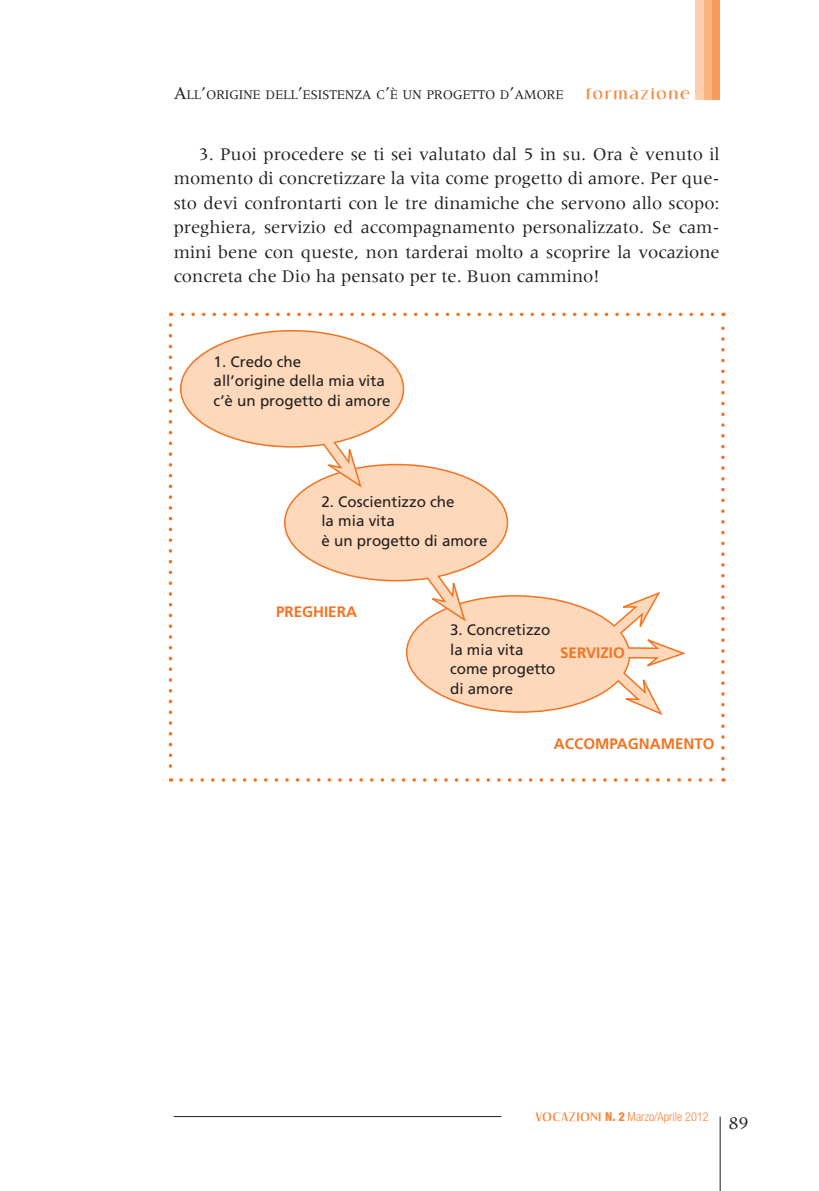
<style>
.page{position:relative;width:819px;height:1191px;background:#fff}
.page>*{position:absolute;margin:0;border:0;box-sizing:border-box;transform-origin:0 0}
.t1{font:18.38px/24.5px "Meridien LT Std";color:#231f20;text-align:justify}
.t2{font:15.22px/19.6px "Frutiger LT Std";color:#231f20}
.t3{font:700 15.22px "Frutiger LT Std";color:#f47321}
.t4{font:15.05px "Dream Orphans";letter-spacing:.1em;color:#f68c45;scale:1.42 1}
.t5{font:13.83px "Meridien LT Std";letter-spacing:-.02em;color:#231f20}
.t6{font:300 condensed 12.25px "Helvetica Neue LT Std";color:#f5863b}
.s1{font-size:18.38px}
.s2{font-family:"Dream Orphans";font-weight:400;font-stretch:normal;font-size:11.72px}
.s3{font-weight:800}
</style>
<div class="page">
<div style="left:711px;top:0;width:8px;height:99px;background:#f89a5a"></div>
<div style="left:703px;top:0;width:8px;height:99px;background:#fab482"></div>
<div style="left:694px;top:0;width:9px;height:99px;background:#fcd0af"></div>
<hr style="left:174px;top:1116px;width:327px;height:1px;background:#231f20">
<hr style="left:719px;top:1116px;width:1px;height:75px;background:#231f20">
<svg style="left:181px;top:778px;width:532px;height:3px"></svg>
<svg style="left:169px;top:325px;width:3px;height:456px"></svg>
<svg style="left:721px;top:313px;width:3px;height:456px"></svg>
<svg style="left:170px;top:313px;width:542px;height:3px"></svg>
<svg style="left:180px;top:330px;width:505px;height:385px"></svg>
<p class="t5" style="left:174px;top:87px;width:391px"><span class="s1">A</span>LL<span class="s1">’</span>ORIGINE DELL<span class="s1">’</span>ESISTENZA C<span class="s1">’</span>È UN PROGETTO D<span class="s1">’</span>AMORE</p>
<p class="t4" style="left:585px;top:87px;width:75px">formazione</p>
<p class="t1" style="left:174px;top:142px;width:547px;text-indent:25px">3. Puoi procedere se ti sei valutato dal 5 in su. Ora è venuto il momento di concretizzare la vita come progetto di amore. Per que&shy;sto devi confrontarti con le tre dinamiche che servono allo scopo: preghiera, servizio ed accompagnamento personalizzato. Se cam&shy;mini bene con queste, non tarderai molto a scoprire la vocazione concreta che Dio ha pensato per te. Buon cammino!</p>
<p class="t2" style="left:214px;top:352px;width:178px">1. Credo che<br>all’origine della mia vita c’è un progetto di amore</p>
<p class="t2" style="left:321px;top:491px;width:168px">2. Coscientizzo che<br>la mia vita<br>è un progetto di amore</p>
<p class="t3" style="left:276px;top:603px;width:57px">PREGHIERA</p>
<p class="t2" style="left:450px;top:620px;width:107px">3. Concretizzo la mia vita come progetto di amore</p>
<p class="t3" style="left:560px;top:644px;width:9px">SERVIZIO</p>
<p class="t3" style="left:554px;top:735px;width:12px">ACCO</p>
<p class="t3" style="left:595px;top:735px;width:91px">MPAGNAMENTO</p>
<p class="t6" style="left:535px;top:1109px;width:174px"><span class="s2">Vocazioni</span> <span class="s3">N. 2</span> Marzo/Aprile 2012</p>
<p class="t1" style="left:728px;top:1111px;width:22px">89</p>
</div>
